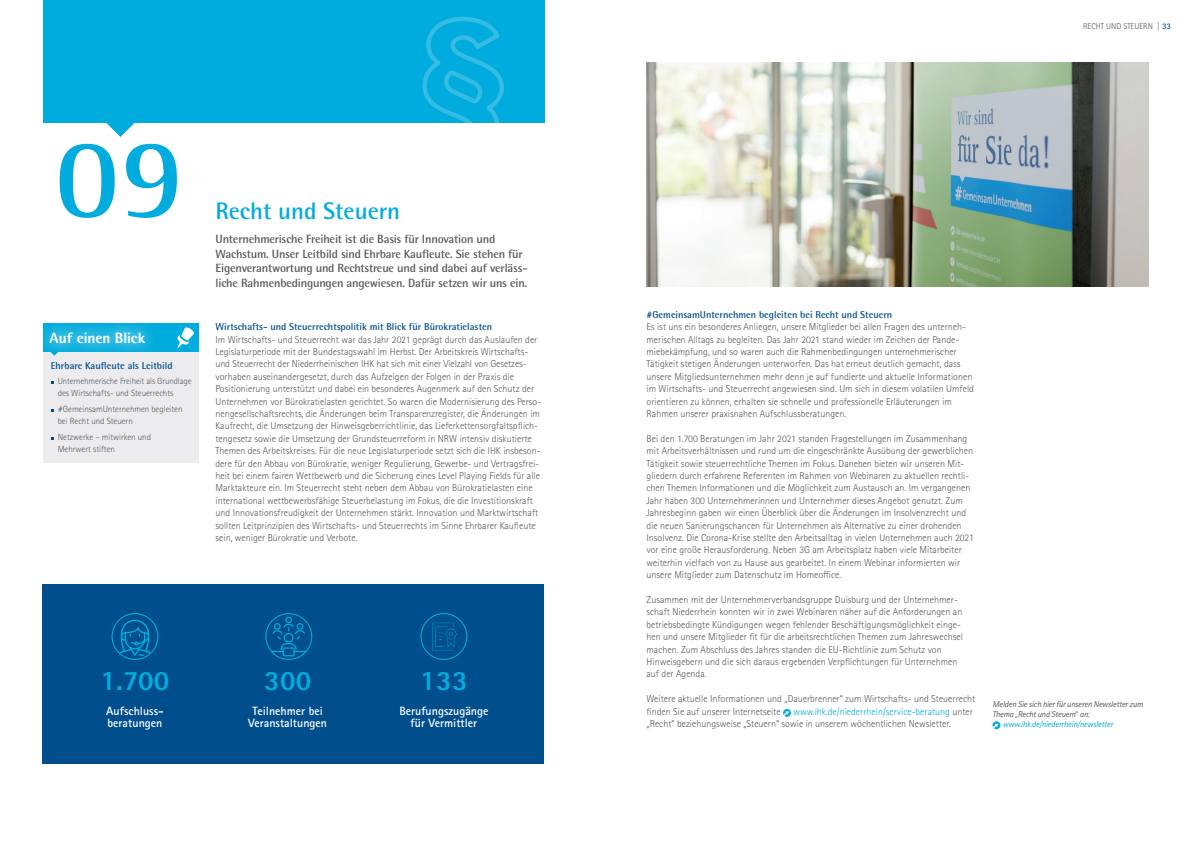
<style>
.page{position:relative;width:1191px;height:842px;background:#fff}
.page>*{position:absolute;margin:0;border:0;box-sizing:border-box;transform-origin:0 0}
.t1{font:700 117.1px "Rotis Serif Pro";color:#00acdd}
.t2{font:800 28px "Rotis Sans Serif Pro";letter-spacing:.01em;color:#00acdd}
.t3{font:700 24px "Rotis Semi Sans Pro";color:#00acdd}
.t4{font:800 15px "Rotis Semi Sans Pro";letter-spacing:-.01em;color:#fff}
.t5{font:700 12px/14.4px "Rotis Semi Sans Pro";letter-spacing:-.015em;color:#57585a}
.t6{font:700 12px/12.4px "Rotis Sans Serif Pro";color:#fff;text-align:center}
.t7{font:300 10px/12.4px "Rotis Sans Serif Pro";color:#57585a}
.t8{font:700 10px "Rotis Semi Sans Pro";color:#004f8c}
.t9{font:300 9px/12px "Rotis Sans Serif Pro";letter-spacing:-.005em;color:#57585a}
.t10{font:italic 8.5px "Rotis Sans Serif Pro";letter-spacing:-.02em;color:#57585a}
.t11{font:italic 8.5px "Rotis Sans Serif Pro";letter-spacing:-.02em;color:#00acdd}
.t12{font:300 8.5px "Rotis Sans Serif Pro";color:#57585a}
.s1{font-weight:700;color:#004f8c}
.s2{color:#00acdd}
.s3{font-weight:300;font-style:normal}
</style>
<div class="page">
<div style="left:43px;top:0;width:501px;height:123px;background:#00acdd"></div>
<svg style="left:422px;top:16px;width:82px;height:107px"></svg>
<svg style="left:106px;top:123px;width:28px;height:14px"></svg>
<svg style="left:783px;top:709px;width:8px;height:8px"></svg>
<svg style="left:783px;top:711px;width:6px;height:5px"></svg>
<div style="left:43px;top:347px;width:155px;height:116px;background:#ececee"></div>
<div style="left:43px;top:323px;width:155px;height:29px;background:#00acdd"></div>
<div style="left:33px;top:314px;width:129px;height:47px;background:#fff;opacity:.35"></div>
<div style="left:38px;top:320px;width:119px;height:36px;background:#fff;opacity:.75"></div>
<svg style="left:50px;top:352px;width:8px;height:4px"></svg>
<svg style="left:177px;top:327px;width:17px;height:21px"></svg>
<div style="left:43px;top:584px;width:501px;height:179px;background:#004f8c"></div>
<svg style="left:119px;top:619px;width:32px;height:37px"></svg>
<div style="left:112px;top:613px;width:46px;height:47px;border:1px solid #00acdd;border-radius:50%"></div>
<svg style="left:271px;top:616px;width:35px;height:40px"></svg>
<div style="left:265px;top:613px;width:47px;height:47px;border:1px solid #00acdd;border-radius:50%"></div>
<svg style="left:432px;top:622px;width:25px;height:29px"></svg>
<div style="left:420px;top:613px;width:47px;height:47px;border:1px solid #00acdd;border-radius:50%"></div>
<img style="left:646px;top:63px;width:502px;height:223px">
<svg style="left:992px;top:721px;width:8px;height:8px"></svg>
<svg style="left:992px;top:724px;width:6px;height:4px"></svg>
<h1 class="t1" style="left:55px;top:106px;width:132px">09</h1>
<h3 class="t4" style="left:50px;top:328px;width:97px">Auf einen Blick</h3>
<p class="t8" style="left:51px;top:360px;width:123px">Ehrbare Kaufleute als Leitbild</p>
<p class="t9" style="left:58px;top:375px;width:135px">Unternehmerische Freiheit als Grundlage des Wirtschafts- und Steuerrechts</p>
<p class="t9" style="left:58px;top:403px;width:126px">#GemeinsamUnternehmen begleiten bei Recht und Steuern</p>
<p class="t9" style="left:58px;top:431px;width:95px">Netzwerke – mitwirken und<br>Mehrwert stiften</p>
<h3 class="t3" style="left:215px;top:196px;width:186px">Recht und Steuern</h3>
<p class="t5" style="left:215px;top:232px;width:313px">Unternehmerische Freiheit ist die Basis für Innovation und Wachstum. Unser Leitbild sind Ehrbare Kaufleute. Sie stehen für Eigenverantwortung und Rechtstreue und sind dabei auf verläss&shy;liche Rahmenbedingungen angewiesen. Dafür setzen wir uns ein.</p>
<p class="t8" style="left:215px;top:321px;width:278px">Wirtschafts- und Steuerrechtspolitik mit Blick für Bürokratielasten</p>
<p class="t7" style="left:215px;top:333px;width:327px">Im Wirtschafts- und Steuerrecht war das Jahr 2021 geprägt durch das Auslaufen der Legislaturperiode mit der Bundestagswahl im Herbst. Der Arbeitskreis Wirtschafts&shy;und Steuerrecht der N iederrheinischen IH K hat sich mit einer Vielzahl von Gesetzes&shy;vorhaben auseinandergesetzt, durch das Aufzeigen der Folgen in der Praxis die Positionierung unterstützt und dabei ein besonderes Augenmerk auf den Schutz der Unternehmen vor Bürokratielasten gerichtet. So waren die Modernisierung des Perso&shy;nengesellschaftsrechts, die Änderungen beim Transparenzregister, die Änderungen im Kaufrecht, die Umsetzung der H inweisgeberrichtlinie, das Lieferkettensorgfaltspflich&shy;tengesetz sowie die Umsetzung der Grundsteuerreform in NRW intensiv diskutierte Themen des Arbeitskreises. Für die neue Legislaturperiode setzt sich die IH K insbeson&shy;dere für den Abbau von Bürokratie, weniger Regulierung, Gewerbe- und Vertragsfrei&shy;heit bei einem fairen Wettbewerb und die Sicherung eines Level Playing Fields für alle Marktakteure ein. Im Steuerrecht steht neben dem Abbau von Bürokratielasten eine international wettbewerbsfähige Steuerbelastung im Fokus, die die Investitionskraft und Innovationsfreudigkeit der Unternehmen stärkt. Innovation und Marktwirtschaft sollten Leitprinzipien des Wirtschafts- und Steuerrechts im Sinne Ehrbarer Kaufleute sein, weniger Bürokratie und Verbote.</p>
<h2 class="t2" style="left:100px;top:663px;width:71px">1.700</h2>
<p class="t6" style="left:106px;top:704px;width:59px;text-align:left">Aufschluss&shy;beratungen</p>
<h2 class="t2" style="left:264px;top:663px;width:49px">300</h2>
<p class="t6" style="left:248px;top:704px;width:80px">Teilnehmer bei<br>Veranstaltungen</p>
<h2 class="t2" style="left:420px;top:663px;width:49px">133</h2>
<p class="t6" style="left:399px;top:704px;width:91px">Berufungszugänge für Vermittler</p>
<p class="t12" style="left:1083px;top:21px;width:90px">Recht u nd Steuern | <span class="s1">33</span></p>
<p class="t8" style="left:646px;top:308px;width:247px">#GemeinsamUnternehmen begleiten bei Recht und Steuern</p>
<p class="t7" style="left:646px;top:321px;width:329px">Es ist uns ein besonderes Anliegen, unsere Mitglieder bei allen Fragen des unterneh&shy;merischen Alltags zu begleiten. Das Jahr 2021 stand wieder im Zeichen der Pande&shy;miebekämpfung, und so waren auch die Rahmenbedingungen unternehmerischer Tätigkeit stetigen Änderungen unterworfen. Das hat erneut deutlich gemacht, dass unsere Mitgliedsunternehmen mehr denn je auf fundierte und aktuelle Informationen im Wirtschafts- und Steuerrecht angewiesen sind. Um sich in diesem volatilen Umfeld orientieren zu können, erhalten sie schnelle und professionelle Erläuterungen im Rahmen unserer praxisnahen Aufschlussberatungen.</p>
<p class="t7" style="left:646px;top:432px;width:329px">Bei den 1.700 Beratungen im Jahr 2021 standen Fragestellungen im Zusammenhang mit Arbeitsverhältnissen und rund um die eingeschränkte Ausübung der gewerblichen Tätigkeit sowie steuerrechtliche Themen im Fokus. Daneben bieten wir unseren Mit&shy;gliedern durch erfahrene Referenten im Rahmen von Webinaren zu aktuellen rechtli&shy;chen Themen Informationen und die Möglichkeit zum Austausch an. Im vergangenen Jahr haben 300 Unternehmerinnen und Unternehmer dieses Angebot genutzt. Zum Jahresbeginn gaben wir einen Überblick über die Änderungen im Insolvenzrecht und die neuen Sanierungschancen für Unternehmen als Alternative zu einer drohenden Insolvenz. Die Corona-Krise stellte den Arbeitsalltag in vielen Unternehmen auch 2021 vor eine große Herausforderung. Neben 3G am Arbeitsplatz haben viele Mitarbeiter weiterhin vielfach von zu Hause aus gearbeitet. In einem Webinar informierten wir unsere Mitglieder zum Datenschutz im Homeoffice.</p>
<p class="t7" style="left:646px;top:594px;width:318px">Zusammen mit der Unternehmerverbandsgruppe Duisburg und der Unternehmer&shy;schaft N iederrhein konnten wir in zwei Webinaren näher auf die Anforderungen an betriebsbedingte Kündigungen wegen fehlender Beschäftigungsmöglichkeit einge&shy;hen und unsere Mitglieder fit für die arbeitsrechtlichen Themen zum Jahreswechsel machen. Zum Abschluss des Jahres standen die EU-Richtlinie zum Schutz von<br>-H inweisgebern und die sich daraus ergebenden Verpflichtungen für Unternehmen auf der Agenda.</p>
<p class="t7" style="left:646px;top:693px;width:330px">Weitere aktuelle Informationen und „Dauerbrenner“ zum Wirtschafts- und Steuerrecht finden Sie auf unserer Internetseite</p>
<p class="t7" style="left:646px;top:705px;width:328px;text-indent:147px"><span class="s2">www.ihk.de/niederrhein/service-beratung</span> unter „Recht“ beziehungsweise „Steuern“ sowie in unserem wöchentlichen -Newsletter.</p>
<p class="t10" style="left:992px;top:699px;width:152px">Melden Sie sich hier für unseren Newsletter zum</p>
<p class="t10" style="left:992px;top:709px;width:99px">Thema <span class="s3">„</span>Recht und Steuern<span class="s3">“</span> an:</p>
<p class="t11" style="left:1002px;top:719px;width:112px">www.ihk.de/niederrhein/newsletter</p>
</div>
